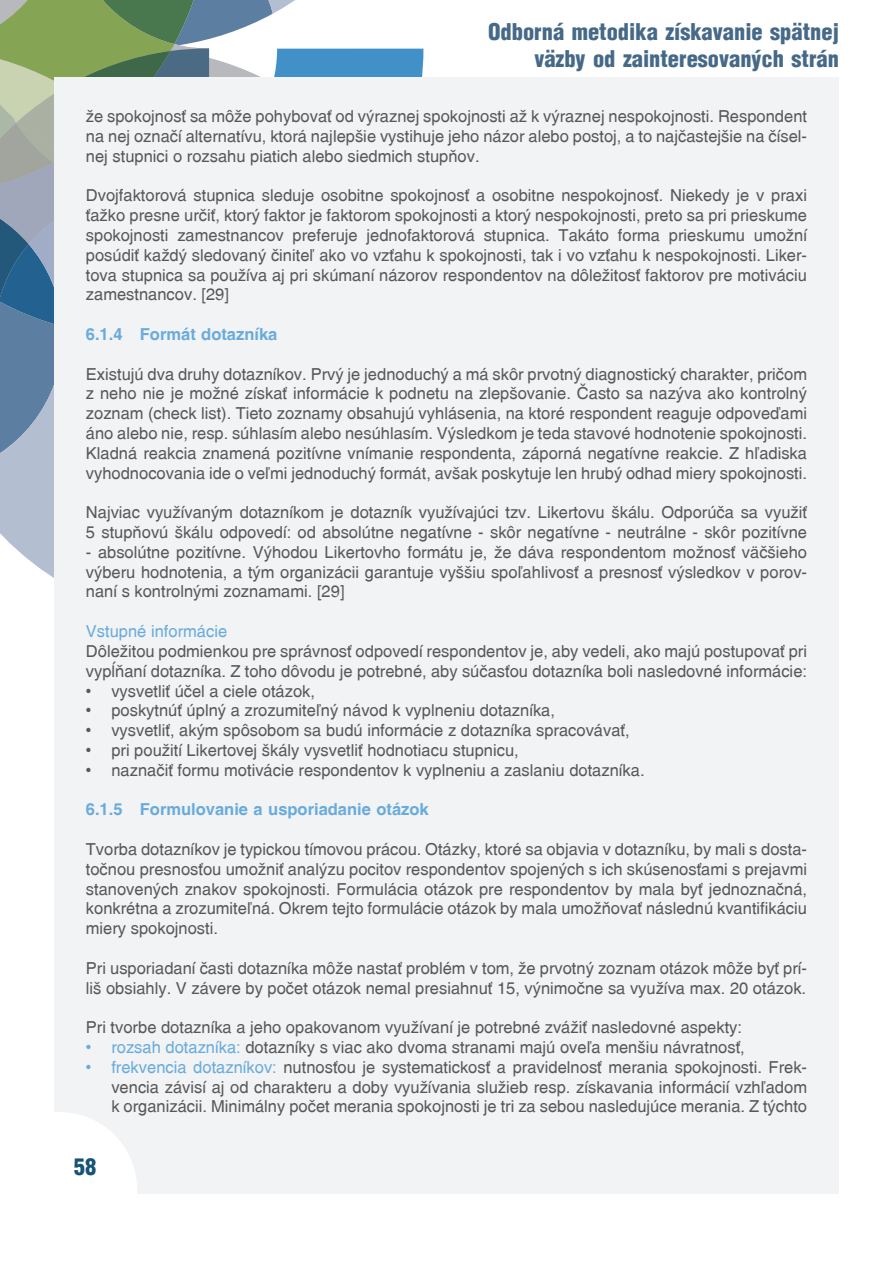
<style>
.page{position:relative;width:893px;height:1263px;background:#fff}
.page>*{position:absolute;margin:0;border:0;box-sizing:border-box;transform-origin:0 0}
.t1{font:22.5px/27px "Switzerland Cond Black CE";color:#466988;text-align:right}
.t2{font:22.5px "Switzerland Cond Black CE";color:#165375}
.t3{font:16.5px/19.8px "Switzerland CE";color:#57585a;text-align:justify}
.t4{font:16.5px "Switzerland CE Bold";color:#69abdd}
.t5{font:16.5px "Switzerland CE";color:#69abdd}
.s1{color:#69abdd}
</style>
<div class="page">
<svg style="left:0;top:0;width:423px;height:578px"></svg>
<svg style="left:18px;top:87px;width:95px;height:69px;background:#b0b7a5"></svg>
<div style="left:54px;top:78px;width:785px;height:1116px;background:#f2f3f4"></div>
<svg style="left:54px;top:1112px;width:83px;height:82px"></svg>
<h1 class="t1" style="left:488px;top:17px;width:352px">Odborná metodika získavanie spätnej väzby od zainteresovaných strán</h1>
<p class="t3" style="left:86px;top:106px;width:723px">že spokojnosť sa môže pohybovať od výraznej spokojnosti až k výraznej nespokojnosti. Respondent na nej označí alternatívu, ktorá najlepšie vystihuje jeho názor alebo postoj, a to najčastejšie na čísel&shy;nej stupnici o rozsahu piatich alebo siedmich stupňov.</p>
<p class="t3" style="left:86px;top:186px;width:723px">Dvojfaktorová stupnica sleduje osobitne spokojnosť a osobitne nespokojnosť. Niekedy je v praxi ťažko presne určiť, ktorý faktor je faktorom spokojnosti a ktorý nespokojnosti, preto sa pri prieskume spokojnosti zamestnancov preferuje jednofaktorová stupnica. Takáto forma prieskumu umožní posúdiť každý sledovaný činiteľ ako vo vzťahu k spokojnosti, tak i vo vzťahu k nespokojnosti. Liker&shy;tova stupnica sa používa aj pri skúmaní názorov respondentov na dôležitosť faktorov pre motiváciu zamestnancov. [29]</p>
<p class="t4" style="left:86px;top:324px;width:193px">6.1.4 Formát dotazníka</p>
<p class="t3" style="left:86px;top:364px;width:723px">Existujú dva druhy dotazníkov. Prvý je jednoduchý a má skôr prvotný diagnostický charakter, pričom z neho nie je možné získať informácie k podnetu na zlepšovanie. Často sa nazýva ako kontrolný zoznam (check list). Tieto zoznamy obsahujú vyhlásenia, na ktoré respondent reaguje odpoveďami áno alebo nie, resp. súhlasím alebo nesúhlasím. Výsledkom je teda stavové hodnotenie spokojnosti.<br>Kladná reakcia znamená pozitívne vnímanie respondenta, záporná negatívne reakcie. Z hľadiska vyhodnocovania ide o veľmi jednoduchý formát, avšak poskytuje len hrubý odhad miery spokojnosti.</p>
<p class="t3" style="left:86px;top:502px;width:723px">Najviac využívaným dotazníkom je dotazník využívajúci tzv. Likertovu škálu. Odporúča sa využiť<br>5 stupňovú škálu odpovedí: od absolútne negatívne - skôr negatívne - neutrálne - skôr pozitívne</p>
<p class="t3" style="left:86px;top:542px;width:723px">- absolútne pozitívne. Výhodou Likertovho formátu je, že dáva respondentom možnosť väčšieho výberu hodnotenia, a tým organizácii garantuje vyššiu spoľahlivosť a presnosť výsledkov v porov&shy;naní s kontrolnými zoznamami. [29]</p>
<p class="t5" style="left:86px;top:621px;width:143px">Vstupné informácie</p>
<p class="t3" style="left:86px;top:641px;width:723px">Dôležitou podmienkou pre správnosť odpovedí respondentov je, aby vedeli, ako majú postupovať pri vypĺňaní dotazníka. Z toho dôvodu je potrebné, aby súčasťou dotazníka boli nasledovné informácie:</p>
<p class="t3" style="left:86px;top:681px;width:231px">• vysvetliť účel a ciele otázok,</p>
<p class="t3" style="left:86px;top:700px;width:471px">• poskytnúť úplný a zrozumiteľný návod k vyplneniu dotazníka,</p>
<p class="t3" style="left:86px;top:720px;width:545px">• vysvetliť, akým spôsobom sa budú informácie z dotazníka spracovávať,</p>
<p class="t3" style="left:86px;top:740px;width:434px">• pri použití Likertovej škály vysvetliť hodnotiacu stupnicu,</p>
<p class="t3" style="left:86px;top:760px;width:560px">• naznačiť formu motivácie respondentov k vyplneniu a zaslaniu dotazníka.</p>
<p class="t4" style="left:86px;top:799px;width:344px">6.1.5 Formulovanie a usporiadanie otázok</p>
<p class="t3" style="left:86px;top:839px;width:723px">Tvorba dotazníkov je typickou tímovou prácou. Otázky, ktoré sa objavia v dotazníku, by mali s dosta&shy;točnou presnosťou umožniť analýzu pocitov respondentov spojených s ich skúsenosťami s prejavmi stanovených znakov spokojnosti. Formulácia otázok pre respondentov by mala byť jednoznačná, konkrétna a zrozumiteľná. Okrem tejto formulácie otázok by mala umožňovať následnú kvantifikáciu miery spokojnosti.</p>
<p class="t3" style="left:86px;top:958px;width:723px">Pri usporiadaní časti dotazníka môže nastať problém v tom, že prvotný zoznam otázok môže byť prí&shy;liš obsiahly. V závere by počet otázok nemal presiahnuť 15, výnimočne sa využíva max. 20 otázok.</p>
<p class="t3" style="left:86px;top:1017px;width:658px">Pri tvorbe dotazníka a jeho opakovanom využívaní je potrebné zvážiť nasledovné aspekty:</p>
<p class="t3" style="left:86px;top:1037px;width:660px"><span class="s1">• rozsah dotazníka:</span> dotazníky s viac ako dvoma stranami majú oveľa menšiu návratnosť,</p>
<p class="t3" style="left:111px;top:1057px;width:697px;text-indent:-26px"><span class="s1">• frekvencia dotazníkov:</span> nutnosťou je systematickosť a pravidelnosť merania spokojnosti. Frek&shy;vencia závisí aj od charakteru a doby využívania služieb resp. získavania informácií vzhľadom k organizácii. Minimálny počet merania spokojnosti je tri za sebou nasledujúce merania. Z týchto</p>
<h1 class="t2" style="left:74px;top:1152px;width:24px">58</h1>
</div>
